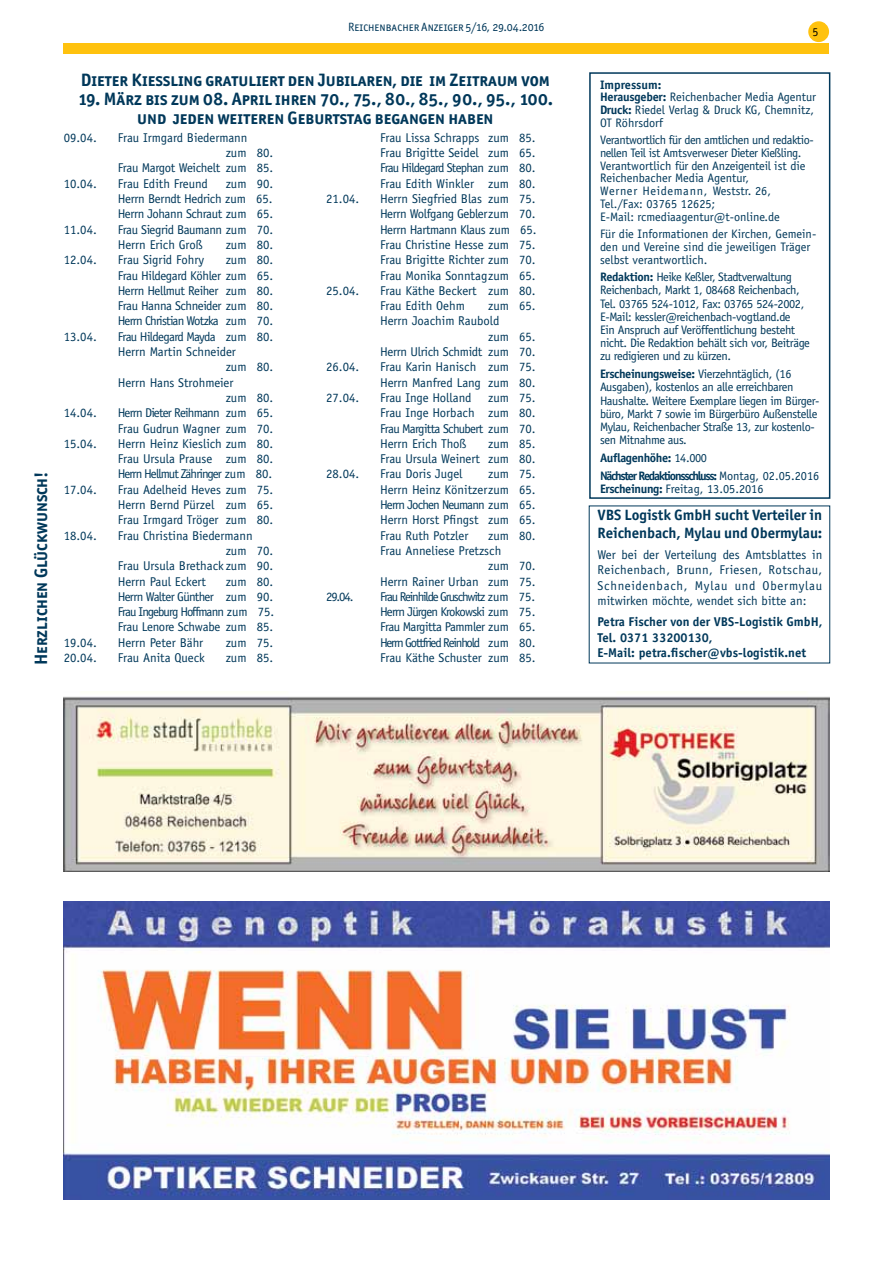
<style>
.page{position:relative;width:893px;height:1263px;background:#fff}
.page>*{position:absolute;margin:0;border:0;box-sizing:border-box;transform-origin:0 0}
.t1{font:18px/18.8px "Officina San ITC Bold SC";color:#00385a;text-align:center}
.t2{font:700 15px/18px "Officina Sans";letter-spacing:-.005em;color:#00385a}
.t3{font:12.75px/15.3px "Officina Sans";color:#00385a;text-align:justify}
.t4{font:12.75px/15.3px "Officina Sans";letter-spacing:-.02em;color:#00385a}
.t5{font:700 12.75px/15.3px "Officina Sans";color:#00385a}
.t6{font:12.75px/15.3px "Officina Sans";letter-spacing:-.03em;color:#00385a}
.t7{font:12.75px "Officina Sans";letter-spacing:-.05em;color:#00385a}
.t8{font:12.3px/13.2px "Officina Sans";letter-spacing:-.03em;color:#00385a}
.t9{font:12.3px/12.8px "Officina Sans";color:#00385a}
.t10{font:700 12.3px/17.7px "Officina Sans";letter-spacing:-.1em;color:#00385a}
.t11{font:12px "Officina San ITC Book SC";color:#00385a}
.t12{font:12px "Officina Sans";color:#000}
.s1{font-weight:700}
.s2{font-weight:400}
</style>
<div class="page">
<div style="left:809px;top:22px;width:19px;height:19px;background:#ffc20e;border-radius:50%"></div>
<div style="left:808px;top:21px;width:21px;height:21px;border:2px solid #ffc20e;border-radius:50%"></div>
<div style="left:64px;top:44px;width:765px;height:10px;background:#ffc20e"></div>
<div style="left:589px;top:72px;width:241px;height:427px;border:2px solid #00385a"></div>
<img style="left:64px;top:696px;width:765px;height:175px">
<img style="left:63px;top:901px;width:766px;height:298px">
<h1 class="t1" style="left:32px;top:665px;width:196px;rotate:-90deg">Herzlichen Glückwunsch!</h1>
<p class="t11" style="left:348px;top:20px;width:198px">Reichenbacher Anzeiger 5/16, 29.04.2016</p>
<p class="t12" style="left:812px;top:25px;width:7px">5</p>
<h1 class="t1" style="left:81px;top:71px;width:471px">Dieter Kießling gratuliert den Jubilaren, die im Zeitraum vom</h1>
<h1 class="t1" style="left:78px;top:90px;width:477px">19. März bis zum 08. April ihren 70., 75., 80., 85., 90., 95., 100. und jeden weiteren Geburtstag begangen haben</h1>
<p class="t3" style="left:64px;top:130px;width:35px">09.04.</p>
<p class="t3" style="left:118px;top:130px;width:131px">Frau Irmgard Biedermann</p>
<p class="t3" style="left:226px;top:145px;width:49px">zum 80.</p>
<p class="t4" style="left:118px;top:160px;width:157px">Frau Margot Weichelt zum 85.</p>
<p class="t3" style="left:64px;top:176px;width:35px">10.04.</p>
<p class="t3" style="left:118px;top:176px;width:92px">Frau Edith Freund</p>
<p class="t9" style="left:600px;top:78px;width:218px"><span class="s1">Impressum:<br>Herausgeber:</span> Reichenbacher Media Agentur<br><span class="s1">Druck:</span> Riedel Verlag &amp; Druck KG, Chemnitz,<br>OT Röhrsdorf</p>
<p class="t8" style="left:600px;top:134px;width:215px;line-height:12.8px">Verantwortlich für den amtlichen und redaktio&shy;nellen Teil ist Amtsverweser Dieter Kießling.<br>Verantwortlich für den Anzeigenteil ist die Reichenbacher Media Agentur,<br>Werner Heidemann, Weststr. 26, Tel./Fax: 03765 12625;<br>E-Mail: rcmediaagentur@t-online.de</p>
<p class="t9" style="left:600px;top:227px;width:218px">Für die Informationen der Kirchen, Gemein&shy;den und Vereine sind die jeweiligen Träger selbst verantwortlich.</p>
<p class="t8" style="left:600px;top:270px;width:211px"><span class="s1">Redaktion:</span> Heike Keßler, Stadtverwaltung Reichenbach, Markt 1, 08468 Reichenbach, Tel. 03765 524-1012, Fax: 03765 524-2002, E-Mail: kessler@reichenbach-vogtland.de<br>Ein Anspruch auf Veröffentlichung besteht nicht. Die Redaktion behält sich vor, Beiträge zu redigieren und zu kürzen.</p>
<p class="t8" style="left:600px;top:367px;width:221px"><span class="s1">Erscheinungsweise:</span> Vierzehntäglich, (16<br>Ausgaben), kostenlos an alle erreichbaren Haushalte. Weitere Exemplare liegen im Bürger&shy;büro, Markt 7 sowie im Bürgerbüro Außenstelle Mylau, Reichenbacher Straße 13, zur kostenlo&shy;sen Mitnahme aus.</p>
<p class="t10" style="left:600px;top:449px;width:221px">Auflagenhöhe: <span class="s2">14.000<br></span>Nächster Redaktionsschluss: <span class="s2">Montag, 02.05.2016</span></p>
<p class="t9" style="left:600px;top:482px;width:165px"><span class="s1">Erscheinung:</span> Freitag, 13.05.2016</p>
<p class="t2" style="left:597px;top:505px;width:226px">VBS Logistk GmbH sucht Verteiler in<br>Reichenbach, Mylau und Obermylau:</p>
<p class="t3" style="left:597px;top:547px;width:226px">Wer bei der Verteilung des Amtsblattes in Reichenbach, Brunn, Friesen, Rotschau, Schneidenbach, Mylau und Obermylau mitwirken möchte, wendet sich bitte an:</p>
<p class="t5" style="left:597px;top:614px;width:227px">Petra Fischer von der VBS-Logistik GmbH,<br>Tel. 0371 33200130,<br>E-Mail: petra.fischer@vbs-logistik.net</p>
<p class="t3" style="left:380px;top:130px;width:157px">Frau Lissa Schrapps zum 85.<br>Frau Brigitte Seidel zum 65.<br>Frau Hildegard Stephan zum 80.<br>Frau Edith Winkler zum 80.</p>
<p class="t3" style="left:118px;top:176px;width:157px;text-indent:108px">zum 90.<br>Herrn Berndt Hedrich zum 65.<br>Herrn Johann Schraut zum 65.</p>
<p class="t3" style="left:326px;top:191px;width:35px">21.04.</p>
<p class="t3" style="left:380px;top:191px;width:158px">Herrn Siegfried Blas zum 75.<br>Herrn Wolfgang Geblerzum 70.<br>Herrn Hartmann Klaus zum 65.<br>Frau Christine Hesse zum 75.<br>Frau Brigitte Richter zum 70.<br>Frau Monika Sonntagzum 65.</p>
<p class="t3" style="left:326px;top:283px;width:35px">25.04.</p>
<p class="t3" style="left:380px;top:283px;width:157px">Frau Käthe Beckert zum 80.<br>Frau Edith Oehm</p>
<p class="t3" style="left:64px;top:222px;width:35px">11.04.</p>
<p class="t6" style="left:118px;top:222px;width:157px">Frau Siegrid Baumann zum 70.<br>Herrn Erich Groß</p>
<p class="t3" style="left:226px;top:237px;width:49px">zum 80.</p>
<p class="t3" style="left:64px;top:252px;width:35px">12.04.</p>
<p class="t3" style="left:118px;top:252px;width:88px">Frau Sigrid Fohry</p>
<p class="t3" style="left:118px;top:252px;width:157px;text-indent:108px">zum 80.<br>Frau Hildegard Köhler zum 65.<br>Herrn Hellmut Reiher zum 80.<br>Frau Hanna Schneider zum 80.<br>Herrn Christian Wotzka zum 70.</p>
<p class="t3" style="left:488px;top:298px;width:49px">zum 65.</p>
<p class="t3" style="left:380px;top:313px;width:121px">Herrn Joachim Raubold</p>
<p class="t3" style="left:488px;top:329px;width:49px">zum 65.</p>
<p class="t4" style="left:380px;top:344px;width:157px">Herrn Ulrich Schmidt zum 70.</p>
<p class="t3" style="left:64px;top:329px;width:35px">13.04.</p>
<p class="t7" style="left:118px;top:329px;width:157px">Frau Hildegard Mayda zum 80.</p>
<p class="t3" style="left:118px;top:344px;width:120px">Herrn Martin Schneider</p>
<p class="t3" style="left:226px;top:359px;width:49px">zum 80.</p>
<p class="t3" style="left:118px;top:375px;width:117px">Herrn Hans Strohmeier</p>
<p class="t3" style="left:226px;top:390px;width:49px">zum 80.</p>
<p class="t3" style="left:64px;top:405px;width:35px">14.04.</p>
<p class="t4" style="left:118px;top:405px;width:157px">Herrn Dieter Reihmann zum 65.<br>Frau Gudrun Wagner zum 70.</p>
<p class="t3" style="left:64px;top:436px;width:35px">15.04.</p>
<p class="t3" style="left:118px;top:436px;width:157px">Herrn Heinz Kieslich zum 80.<br>Frau Ursula Prause zum 80.<br>Herrn Hellmut Zähringer zum 80.</p>
<p class="t3" style="left:64px;top:482px;width:35px">17.04.</p>
<p class="t3" style="left:118px;top:482px;width:157px">Frau Adelheid Heves zum 75.<br>Herrn Bernd Pürzel zum 65.<br>Frau Irmgard Tröger zum 80.</p>
<p class="t3" style="left:64px;top:528px;width:35px">18.04.</p>
<p class="t3" style="left:118px;top:528px;width:136px">Frau Christina Biedermann</p>
<p class="t3" style="left:226px;top:543px;width:49px">zum 70.</p>
<p class="t3" style="left:118px;top:558px;width:157px">Frau Ursula Brethack zum 90.</p>
<p class="t3" style="left:118px;top:574px;width:90px">Herrn Paul Eckert</p>
<p class="t3" style="left:326px;top:359px;width:35px">26.04.</p>
<p class="t3" style="left:380px;top:359px;width:157px">Frau Karin Hanisch zum 75.<br>Herrn Manfred Lang zum 80.</p>
<p class="t3" style="left:326px;top:390px;width:35px">27.04.</p>
<p class="t3" style="left:380px;top:390px;width:93px">Frau Inge Holland</p>
<p class="t3" style="left:380px;top:390px;width:157px;text-indent:108px">zum 75.<br>Frau Inge Horbach zum 80.<br>Frau Margitta Schubert zum 70.<br>Herrn Erich Thoß</p>
<p class="t3" style="left:380px;top:436px;width:157px;text-align:right">zum 85.<br>Frau Ursula Weinert zum 80.</p>
<p class="t3" style="left:326px;top:466px;width:35px">28.04.</p>
<p class="t3" style="left:380px;top:466px;width:84px">Frau Doris Jugel</p>
<p class="t3" style="left:380px;top:466px;width:157px;text-indent:108px">zum 75.<br>Herrn Heinz Könitzerzum 65.<br>Herrn Jochen Neumann zum 65.<br>Herrn Horst Pfingst zum 65.<br>Frau Ruth Potzler</p>
<p class="t3" style="left:488px;top:528px;width:49px">zum 80.</p>
<p class="t3" style="left:380px;top:543px;width:123px">Frau Anneliese Pretzsch</p>
<p class="t3" style="left:488px;top:558px;width:49px">zum 70.</p>
<p class="t3" style="left:380px;top:574px;width:157px">Herrn Rainer Urban zum 75.</p>
<p class="t3" style="left:118px;top:574px;width:158px;text-indent:108px">zum 80.<br>Herrn Walter Günther zum 90.<br>Frau Ingeburg Hoffmann zum 75.<br>Frau Lenore Schwabe zum 85.</p>
<p class="t3" style="left:326px;top:589px;width:29px">29.04.</p>
<p class="t3" style="left:380px;top:589px;width:157px">Frau Reinhilde Gruschwitz zum 75.<br>Herrn Jürgen Krokowski zum 75.<br>Frau Margitta Pammler zum 65.<br>Herrn Gottfried Reinhold zum 80.<br>Frau Käthe Schuster zum 85.</p>
<p class="t3" style="left:64px;top:635px;width:35px">19.04.</p>
<p class="t3" style="left:118px;top:635px;width:87px">Herrn Peter Bähr</p>
<p class="t3" style="left:226px;top:635px;width:49px">zum 75.</p>
<p class="t3" style="left:64px;top:650px;width:35px">20.04.</p>
<p class="t3" style="left:118px;top:650px;width:89px">Frau Anita Queck</p>
<p class="t3" style="left:226px;top:650px;width:49px">zum 85.</p>
</div>
